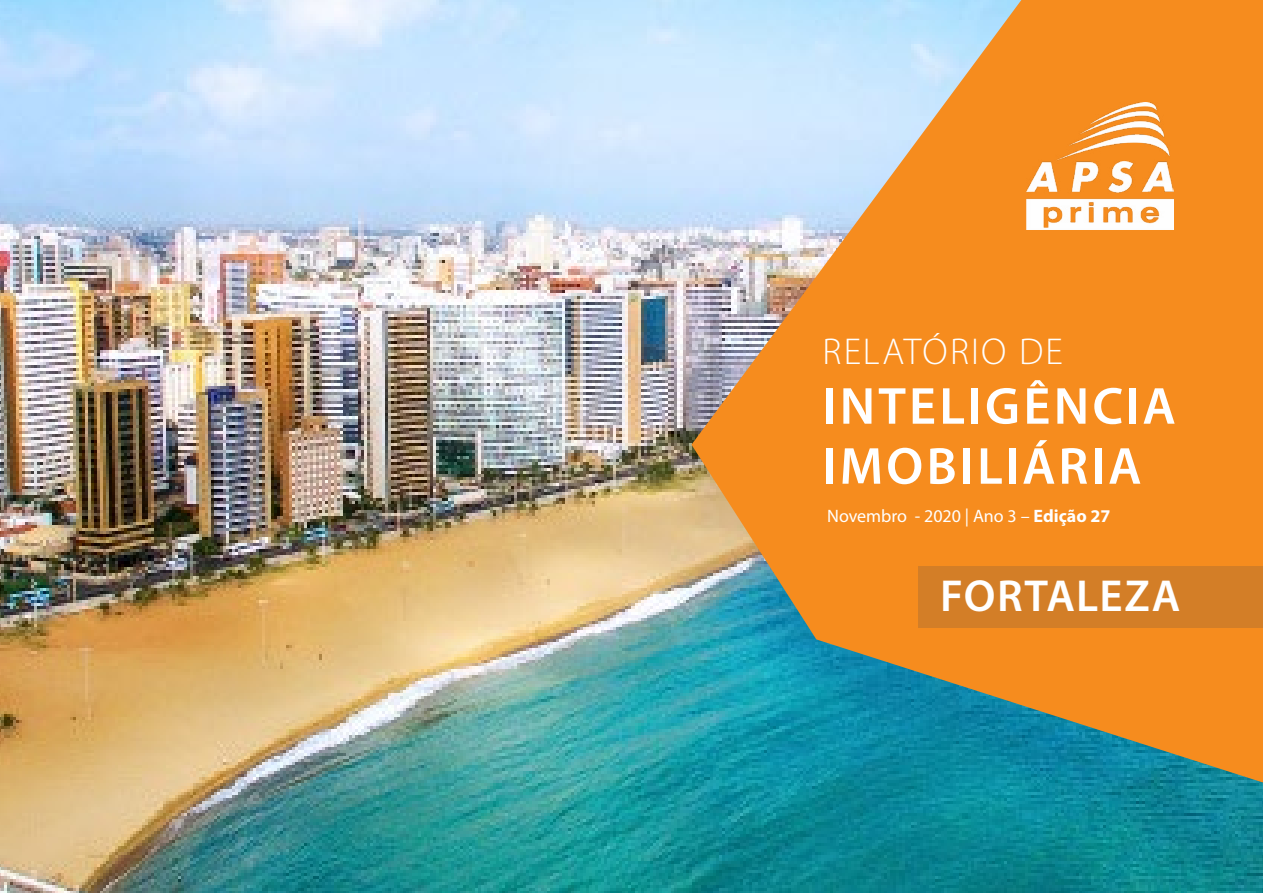
<style>
.page{position:relative;width:1263px;height:893px;background:#fff}
.page>*{position:absolute;margin:0;border:0;box-sizing:border-box;transform-origin:0 0}
.t1{font:600 52.5px/60px "Myriad Pro";letter-spacing:.06em;color:#fff}
.t2{font:600 45px "Myriad Pro";letter-spacing:.03em;color:#fff}
.t3{font:300 37.5px "Myriad Pro";letter-spacing:.06em;color:#fff}
.t4{font:18px "Myriad Pro";color:#fff}
.s1{font-weight:700}
</style>
<div class="page">
<img style="left:0;top:0;width:1263px;height:893px">
<svg style="left:691px;top:0;width:572px;height:782px;background:#cd9b58"></svg>
<img style="left:1027px;top:102px;width:147px;height:128px">
<div style="left:919px;top:566px;width:344px;height:61px;background:#d37e27"></div>
<h3 class="t3" style="left:822px;top:329px;width:242px">RELATÓRIO DE</h3>
<h1 class="t1" style="left:823px;top:375px;width:355px">INTELIGÊNCIA<br>IMOBILIÁRIA</h1>
<p class="t4" style="left:827px;top:505px;width:285px">Novembro - 2020 | Ano 3 – <span class="s1">Edição 27</span></p>
<h2 class="t2" style="left:940px;top:568px;width:242px">FORTALEZA</h2>
</div>
